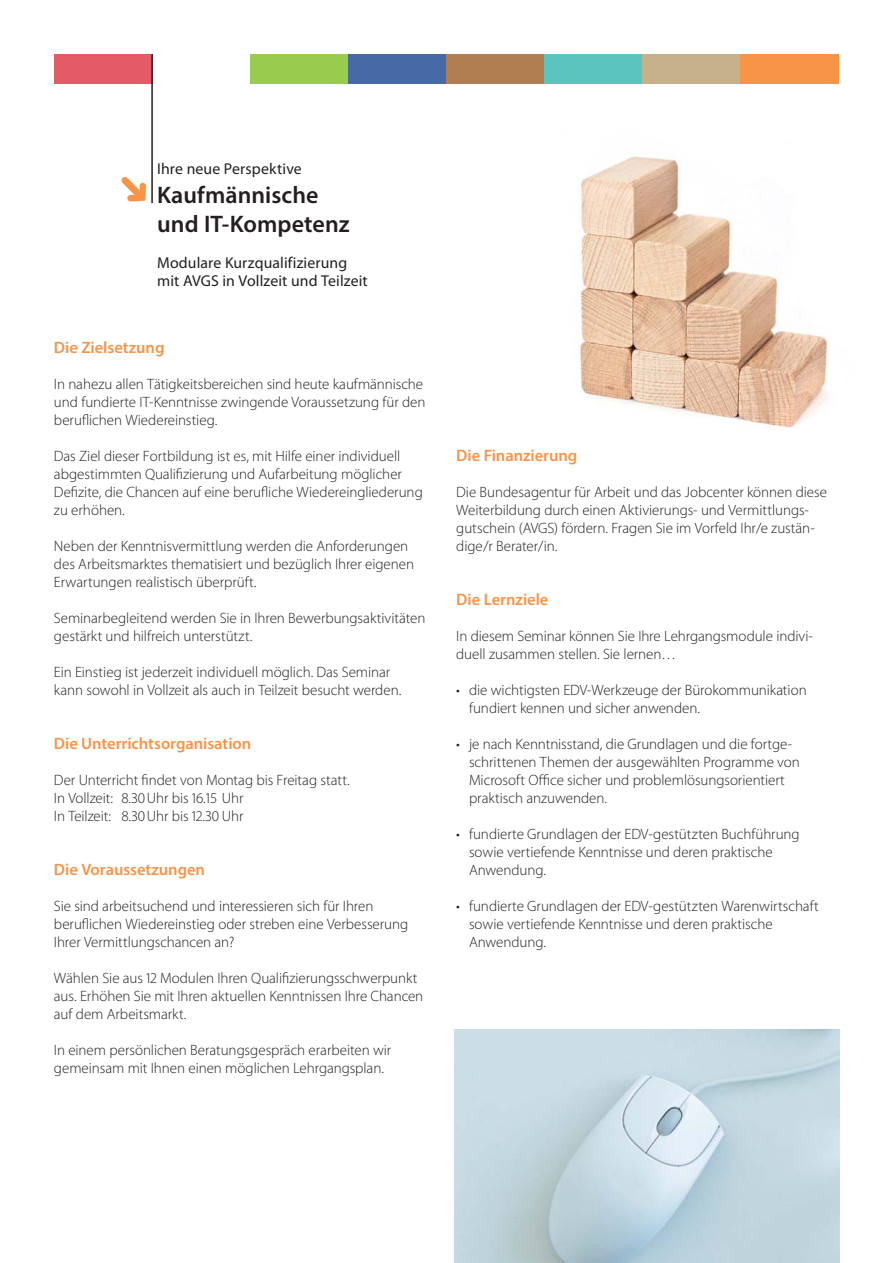
<style>
.page{position:relative;width:893px;height:1263px;background:#fff}
.page>*{position:absolute;margin:0;border:0;box-sizing:border-box;transform-origin:0 0}
.t1{font:600 24px/28.8px "Myriad Pro";letter-spacing:.005em;color:#231f20}
.t2{font:600 16.5px "Myriad Pro";color:#f79448}
.t3{font:15.75px/18px "Myriad Pro";letter-spacing:.01em;color:#231f20}
.t4{font:300 15px/18px "Myriad Pro";letter-spacing:-.005em;color:#231f20}
</style>
<div class="page">
<img style="left:580px;top:156px;width:247px;height:272px">
<div style="left:54px;top:54px;width:98px;height:30px;background:#e55a67"></div>
<div style="left:250px;top:54px;width:98px;height:30px;background:#98cb4e"></div>
<div style="left:348px;top:54px;width:98px;height:30px;background:#466aa5"></div>
<div style="left:446px;top:54px;width:99px;height:30px;background:#b07e50"></div>
<div style="left:545px;top:54px;width:98px;height:30px;background:#5bc4be"></div>
<div style="left:643px;top:54px;width:98px;height:30px;background:#c7b18b"></div>
<div style="left:741px;top:54px;width:98px;height:30px;background:#f79448"></div>
<hr style="left:151px;top:54px;width:2px;height:149px;background:#231f20">
<img style="left:454px;top:1029px;width:385px;height:234px">
<svg style="left:151px;top:169px;width:2px;height:35px"></svg>
<p class="t3" style="left:157px;top:161px;width:146px">Ihre neue Perspektive</p>
<h1 class="t1" style="left:157px;top:183px;width:194px">Kaufmännische und IT-Kompetenz</h1>
<p class="t3" style="left:157px;top:255px;width:212px">Modulare Kurzqualifizierung mit AVGS in Vollzeit und Teilzeit</p>
<p class="t2" style="left:54px;top:341px;width:112px">Die Zielsetzung</p>
<p class="t4" style="left:54px;top:376px;width:373px">In nahezu allen Tätigkeitsbereichen sind heute kaufmänni sche und fundierte IT-Kenntnisse zwingende Voraussetzung für den beruflichen Wiedereinstieg.</p>
<p class="t4" style="left:54px;top:448px;width:370px">Das Ziel dieser Fortbildung ist es, mit Hilfe einer individuell abgestimmten Qualifizierung und Aufarbeitung mögli cher Defizite, die Chancen auf eine berufliche Wiedereingliederung zu erhöhen.</p>
<p class="t4" style="left:54px;top:538px;width:362px">Neben der Kenntnisvermittlung werden die Anforderungen des Arbeitsmarktes thematisiert und bezüglich Ihrer eigenen<br>Erwartungen realistisch überprüft.</p>
<p class="t4" style="left:54px;top:610px;width:373px">Seminarbegleitend werden Sie in Ihren Bewerbungsaktivitäten gestärkt und hilfreich unterstützt.</p>
<p class="t4" style="left:54px;top:664px;width:349px">Ein Einstieg ist jederzeit individuell möglich. Das Seminar kann sowohl in Vollzeit als auch in Teilzeit besucht werden.</p>
<p class="t2" style="left:54px;top:737px;width:199px">Die Unterrichtsorganisation</p>
<p class="t4" style="left:54px;top:772px;width:297px">Der Unterricht findet von Montag bis Freitag statt.<br>In Vollzeit: 8.30 Uhr bis 16.15 Uhr<br>In Teilzeit: 8.30 Uhr bis 12.30 Uhr</p>
<p class="t2" style="left:54px;top:863px;width:153px">Die Voraussetzungen</p>
<p class="t4" style="left:54px;top:898px;width:356px">Sie sind arbeitsuchend und interessieren sich für Ihren beruflichen Wiedereinstieg oder streben eine Ver bes se rung<br>Ihrer Ver mitt lungs chancen an?</p>
<p class="t4" style="left:54px;top:970px;width:371px">Wählen Sie aus 12 Modulen Ihren Qualifizierungs schwer punkt aus. Erhöhen Sie mit Ihren aktuellen Kenntnissen Ihre Chancen auf dem Ar beitsmarkt.</p>
<p class="t4" style="left:54px;top:1042px;width:339px">In einem persönlichen Beratungsgespräch erarbeiten wir ge mein sam mit Ihnen einen möglichen Lehrgangsplan.</p>
<p class="t2" style="left:456px;top:450px;width:123px">Die Finanzierung</p>
<p class="t4" style="left:456px;top:485px;width:372px">Die Bundesagentur für Arbeit und das Jobcenter können diese Weiterbildung durch einen Aktivierungs- und Vermittlungs&shy;gutschein (AVGS) fördern. Fragen Sie im Vorfeld Ihr/e zu stän&shy;dige/r Berater/in.</p>
<p class="t2" style="left:456px;top:594px;width:94px">Die Lernziele</p>
<p class="t4" style="left:456px;top:629px;width:358px">In diesem Seminar können Sie Ihre Lehrgangsmodule indivi&shy;duell zusammen stellen. Sie lernen…</p>
<p class="t4" style="left:469px;top:683px;width:339px;text-indent:-13px">• die wichtigsten EDV-Werkzeuge der Büro kom mu ni ka tion fun diert kennen und sicher anwenden.</p>
<p class="t4" style="left:469px;top:737px;width:332px;text-indent:-13px">• je nach Kenntnisstand, die Grundlagen und die fort ge&shy;schrit te nen Themen der ausgewählten Programme von Microsoft Office sicher und problemlösungsorientiert praktisch an zu wen den.</p>
<p class="t4" style="left:469px;top:827px;width:332px;text-indent:-13px">• fundierte Grundlagen der EDV-gestützten Buch füh rung sowie vertiefende Kenntnisse und deren prakti sche<br>Anwendung.</p>
<p class="t4" style="left:469px;top:899px;width:351px;text-indent:-13px">• fundierte Grundlagen der EDV-gestützten Waren wirt schaft so wie vertiefende Kenntnisse und deren prakti sche<br>Anwendung.</p>
</div>
